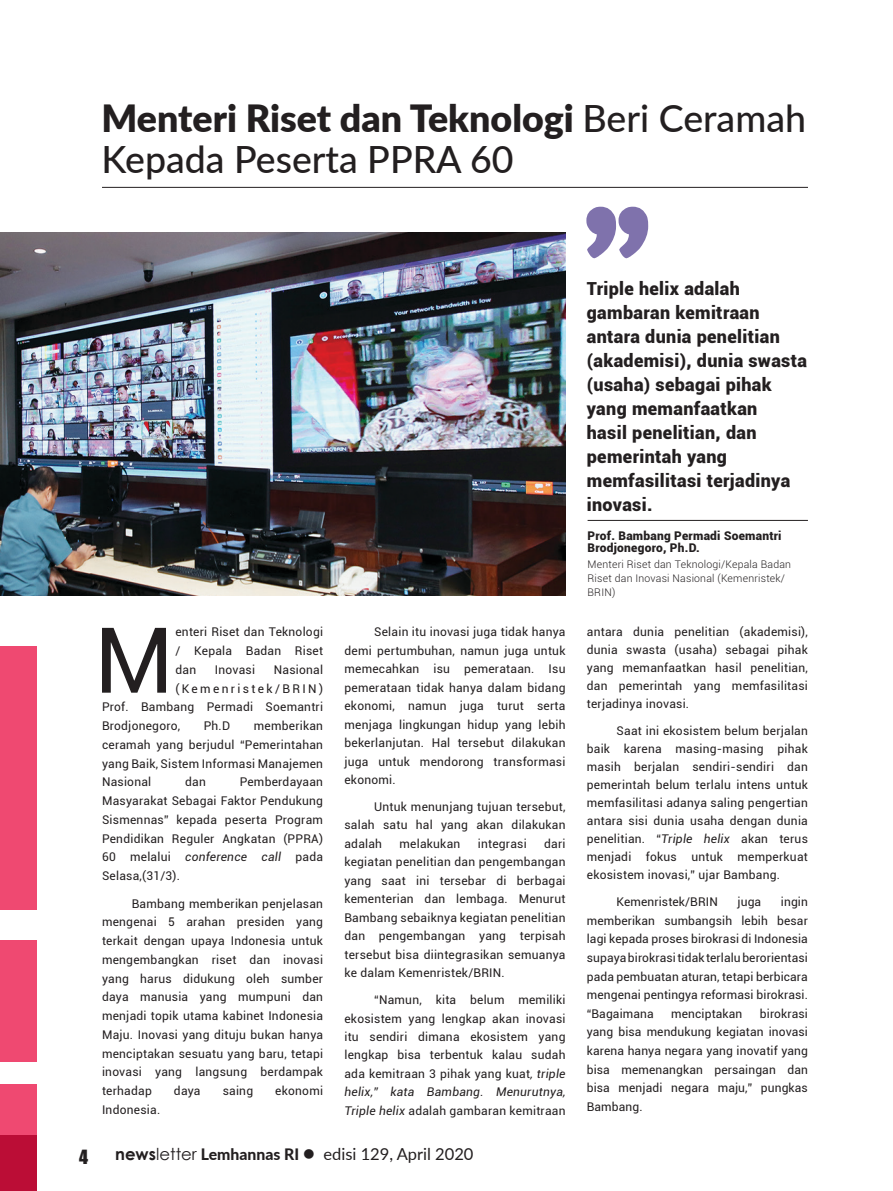
<style>
.page{position:relative;width:893px;height:1191px;background:#fff}
.page>*{position:absolute;margin:0;border:0;box-sizing:border-box;transform-origin:0 0}
.t1{font:109.5px "Hastro";color:#3a2680}
.t2{font:91.05px "Roboto";color:#231f20}
.t3{font:500 37.5px/40.5px "Lato";color:#231f20}
.t4{font:900 18px/24px "Roboto";letter-spacing:.02em;color:#231f20}
.t5{font:18px "Impact";color:#231f20}
.t6{font:16.5px "Lato";color:#231f20}
.t7{font:12px/18.5px "Roboto";letter-spacing:.02em;color:#231f20;text-align:justify}
.No_Spacing{font:900 12px/12px "Roboto";letter-spacing:.02em;color:#231f20}
.t8{font:12px "Roboto";letter-spacing:.195em;color:#231f20}
.No_Spacing-2{font:300 10.5px/13.5px "Roboto";letter-spacing:.02em;color:#231f20}
.s1{font-weight:900}
.s2{font-style:italic}
.s3{font-family:"Century Gothic";font-weight:700}
.s4{font-family:"Century Gothic"}
.s5{font-weight:800;font-size:15.75px}
</style>
<div class="page">
<div style="left:0;top:646px;width:36px;height:264px;background:#ef4971"></div>
<div style="left:0;top:940px;width:36px;height:121px;background:#ef4971"></div>
<div style="left:0;top:1084px;width:36px;height:51px;background:#ef4971"></div>
<div style="left:0;top:1135px;width:36px;height:56px;background:#bb0d36"></div>
<hr style="left:102px;top:187px;width:706px;height:1px;background:#231f20">
<img style="left:0;top:232px;width:566px;height:363px">
<hr style="left:588px;top:520px;width:220px;height:1px;background:#231f20">
<p class="t3" style="left:102px;top:97px;width:706px"><span class="s1">Menteri Riset dan Teknologi</span> Beri Ceramah<br>Kepada Peserta PPRA 60</p>
<p class="t2" style="left:94px;top:596px;width:81px">M</p>
<p class="t7" style="left:175px;top:622px;width:149px">enteri Riset dan Teknologi / Kepala Badan Riset dan</p>
<p class="t7" style="left:215px;top:660px;width:42px">Inovasi</p>
<p class="t7" style="left:274px;top:660px;width:51px">Nasional</p>
<p class="t8" style="left:175px;top:680px;width:149px">(Kemenristek/BRIN)</p>
<p class="t7" style="left:102px;top:697px;width:223px">Prof. Bambang Permadi Soemantri</p>
<p class="t7" style="left:102px;top:716px;width:80px">Brodjonegoro,</p>
<p class="t7" style="left:204px;top:716px;width:28px">Ph.D</p>
<p class="t7" style="left:102px;top:716px;width:223px;text-indent:152px">memberikan ceramah yang berjudul “Pemerintahan yang Baik, Sistem Informasi Manajemen Nasional</p>
<p class="t7" style="left:102px;top:772px;width:223px;text-indent:138px">Pemberdayaan Masyarakat Sebagai Faktor Pendukung Sismennas” kepada peserta Program Pendidikan Reguler Angkatan (PPRA)<br>60 melalui <span class="s2">conference call</span> pada Selasa,(31/3).</p>
<p class="t7" style="left:102px;top:893px;width:223px;text-indent:30px">Bambang memberikan penjelasan mengenai 5 arahan presiden yang terkait dengan upaya Indonesia untuk mengembangkan riset dan inovasi yang harus didukung oleh sumber daya manusia yang mumpuni dan menjadi topik utama kabinet Indonesia Maju. Inovasi yang dituju bukan hanya menciptakan sesuatu yang baru, tetapi inovasi yang langsung berdampak terhadap</p>
<p class="t7" style="left:185px;top:772px;width:22px">dan</p>
<p class="t7" style="left:174px;top:1081px;width:28px">daya</p>
<p class="t7" style="left:223px;top:1081px;width:32px">saing</p>
<p class="t7" style="left:275px;top:1081px;width:49px">ekonomi</p>
<p class="t7" style="left:102px;top:1099px;width:60px">Indonesia.</p>
<p class="t7" style="left:344px;top:622px;width:223px;text-indent:30px">Selain itu inovasi juga tidak hanya demi pertumbuhan, namun juga untuk memecahkan isu pemerataan. Isu pemerataan tidak hanya dalam bidang ekonomi, namun juga turut serta menjaga lingkungan hidup yang lebih bekerlanjutan. Hal tersebut dilakukan juga untuk mendorong transformasi ekonomi.</p>
<p class="t7" style="left:344px;top:797px;width:223px;text-indent:30px">Untuk menunjang tujuan tersebut, salah satu hal yang akan dilakukan adalah</p>
<p class="t7" style="left:344px;top:834px;width:223px;text-indent:200px">dari kegiatan penelitian dan pengembangan yang saat ini tersebar di berbagai kementerian dan lembaga. Menurut Bambang sebaiknya kegiatan penelitian dan pengembangan yang terpisah tersebut bisa diintegrasikan semuanya ke dalam Kemenristek/BRIN.</p>
<p class="t7" style="left:344px;top:990px;width:223px;text-indent:30px">“Namun, kita belum memiliki ekosistem yang lengkap akan inovasi itu sendiri dimana ekosistem yang lengkap bisa terbentuk kalau sudah ada kemitraan 3 pihak yang kuat<span class="s2">, triple helix,” kata Bambang. Menurutnya, Triple helix</span> adalah gambaran kemitraan</p>
<p class="t7" style="left:399px;top:834px;width:62px">melakukan</p>
<p class="t7" style="left:478px;top:834px;width:50px">integrasi</p>
<h3 class="t5" style="left:79px;top:1142px;width:10px">4</h3>
<h3 class="t6" style="left:115px;top:1142px;width:360px"><span class="s3">news</span><span class="s4">letter</span> <span class="s5">Lemhannas RI</span> ● edisi 129, April 2020</h3>
<h1 class="t1" style="left:587px;top:179px;width:63px">”</h1>
<p class="t4" style="left:587px;top:276px;width:222px">Triple helix adalah gambaran kemitraan antara dunia penelitian (akademisi), dunia swasta (usaha) sebagai pihak yang memanfaatkan<br>hasil penelitian, dan pemerintah yang memfasilitasi terjadinya inovasi.</p>
<p class="No_Spacing" style="left:588px;top:529px;width:196px">Prof. Bambang Permadi Soemantri<br>Brodjonegoro, Ph.D.</p>
<p class="No_Spacing-2" style="left:588px;top:557px;width:205px">Menteri Riset dan Teknologi/Kepala Badan<br>Riset dan Inovasi Nasional (Kemenristek/<br>BRIN)</p>
<p class="t7" style="left:587px;top:622px;width:223px;line-height:18px">antara dunia penelitian (akademisi), dunia swasta (usaha) sebagai pihak yang memanfaatkan hasil penelitian, dan pemerintah yang memfasilitasi terjadinya inovasi.</p>
<p class="t7" style="left:587px;top:721px;width:223px;line-height:18px;text-indent:30px">Saat ini ekosistem belum berjalan baik karena masing-masing pihak masih berjalan sendiri-sendiri dan pemerintah belum terlalu intens untuk memfasilitasi adanya saling pengertian antara sisi dunia usaha dengan dunia penelitian. “<span class="s2">Triple helix</span> akan terus menjadi fokus untuk memperkuat ekosistem inovasi,” ujar Bambang.</p>
<p class="t7" style="left:617px;top:892px;width:103px">Kemenristek/BRIN</p>
<p class="t7" style="left:737px;top:892px;width:25px">juga</p>
<p class="t7" style="left:587px;top:892px;width:223px;text-indent:194px">ingin memberikan sumbangsih lebih besar lagi kepada proses birokrasi di Indonesia supaya birokrasi tidak terlalu berorientasi pada pembuatan aturan, tetapi berbicara mengenai pentingya reformasi birokrasi. “Bagaimana</p>
<p class="t7" style="left:587px;top:1003px;width:223px;text-indent:173px">birokrasi yang bisa mendukung kegiatan inovasi karena hanya negara yang inovatif yang bisa memenangkan persaingan dan bisa menjadi negara maju,” pungkas Bambang.</p>
<p class="t7" style="left:671px;top:1003px;width:73px">menciptakan</p>
</div>
